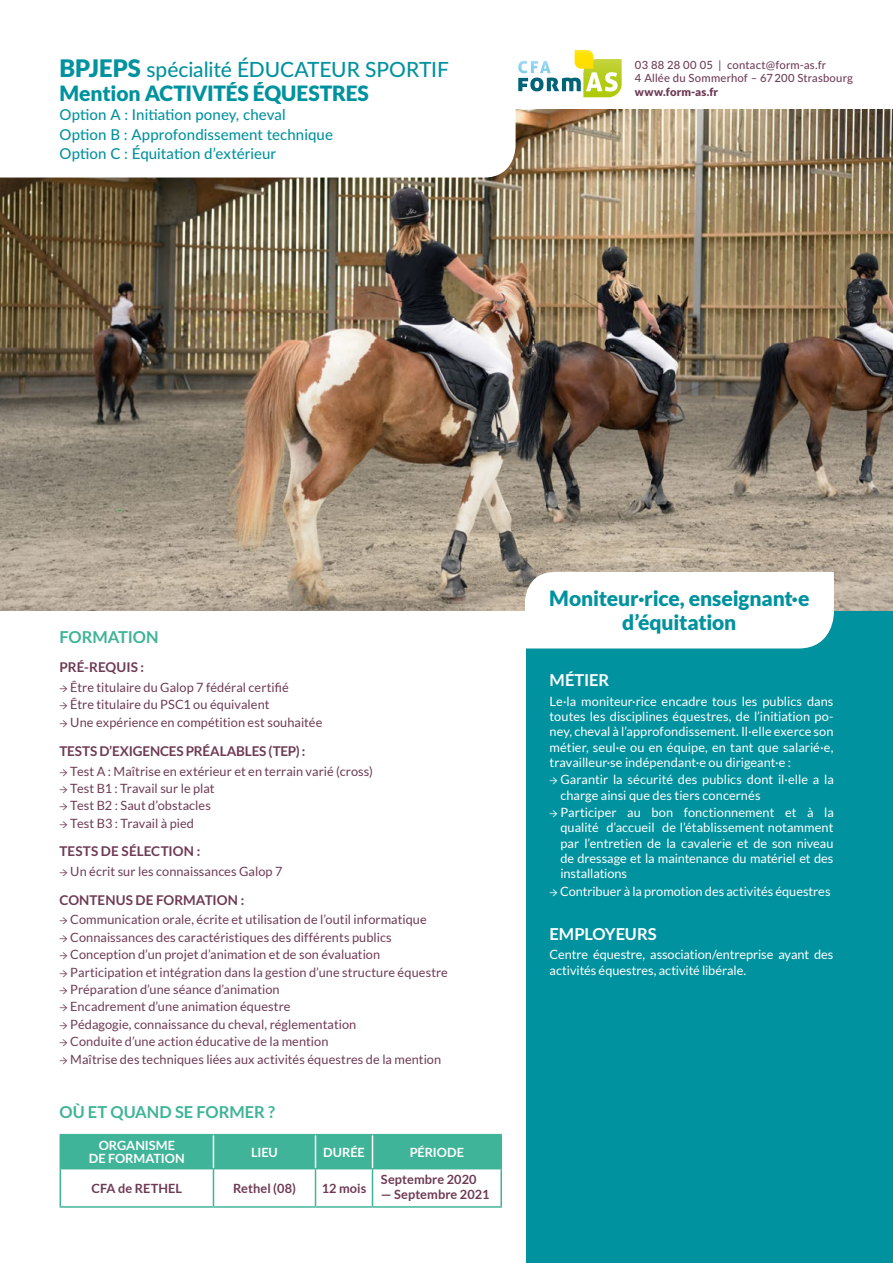
<style>
.page{position:relative;width:893px;height:1263px;background:#fff}
.page>*{position:absolute;margin:0;border:0;box-sizing:border-box;transform-origin:0 0}
.t1{font:500 21px/24px "Lato";letter-spacing:-.005em;color:#00929e}
.t2{font:900 21px/24px "Lato";letter-spacing:-.01em;color:#00929e;text-align:center}
.t3{font:700 16.5px "Lato";color:#3fb498}
.t4{font:700 16.5px "Lato";letter-spacing:.005em;color:#fff}
.t5{font:500 15px/19.5px "Lato";letter-spacing:.005em;color:#00929e}
.t6{font:700 13.5px "Lato";color:#6e3a54}
.t7{font:12.75px "Lato";letter-spacing:.005em;color:#6e3a54}
.t8{font:12.75px/15.3px "Lato";color:#fff;text-align:justify}
.t9{font:700 12.75px "Lato";letter-spacing:.005em;color:#6e3a54}
.t10{font:700 12.75px/13.2px "Lato";color:#fff}
.t11{font:500 11.25px/13.5px "Lato";letter-spacing:.02em;color:#6e3a54}
.t12{font:900 11.25px "Lato";letter-spacing:.015em;color:#6e3a54}
.s1{font-weight:900;font-size:24px}
.s2{font-weight:900}
.s3{font-family:"Minion Pro"}
</style>
<div class="page">
<div style="left:526px;top:481px;width:367px;height:782px;background:#00929e"></div>
<img style="left:0;top:109px;width:893px;height:501px">
<div style="left:523px;top:570px;width:312px;height:79px;background:#fff"></div>
<svg style="left:0;top:109px;width:516px;height:69px"></svg>
<div style="left:61px;top:1135px;width:439px;height:33px;background:#3fb498"></div>
<hr style="left:60px;top:1134px;width:153px;height:1px;background:#3fb498">
<hr style="left:60px;top:1135px;width:1px;height:33px;background:#3fb498">
<hr style="left:213px;top:1134px;width:102px;height:1px;background:#3fb498">
<hr style="left:315px;top:1134px;width:57px;height:1px;background:#3fb498">
<hr style="left:372px;top:1134px;width:130px;height:1px;background:#3fb498">
<hr style="left:500px;top:1135px;width:2px;height:33px;background:#3fb498">
<hr style="left:60px;top:1169px;width:1px;height:37px;background:#3fb498">
<hr style="left:213px;top:1169px;width:1px;height:37px;background:#3fb498">
<hr style="left:315px;top:1169px;width:1px;height:37px;background:#3fb498">
<hr style="left:372px;top:1169px;width:1px;height:37px;background:#3fb498">
<hr style="left:500px;top:1169px;width:2px;height:37px;background:#3fb498">
<hr style="left:213px;top:1135px;width:1px;height:33px;background:#fff">
<hr style="left:315px;top:1135px;width:1px;height:33px;background:#fff">
<hr style="left:372px;top:1135px;width:1px;height:33px;background:#fff">
<hr style="left:60px;top:1168px;width:153px;height:1px;background:#3fb498">
<hr style="left:213px;top:1168px;width:102px;height:1px;background:#3fb498">
<hr style="left:315px;top:1168px;width:57px;height:1px;background:#3fb498">
<hr style="left:372px;top:1168px;width:130px;height:1px;background:#3fb498">
<hr style="left:60px;top:1206px;width:153px;height:2px;background:#3fb498">
<hr style="left:213px;top:1206px;width:102px;height:2px;background:#3fb498">
<hr style="left:315px;top:1206px;width:57px;height:2px;background:#3fb498">
<hr style="left:372px;top:1206px;width:130px;height:2px;background:#3fb498">
<svg style="left:518px;top:50px;width:104px;height:47px"></svg>
<h1 class="t1" style="left:60px;top:56px;width:391px"><span class="s1">BPJEPS</span> spécialité ÉDUCATEUR SPORTIF<br><span class="s2">Mention ACTIVITÉS ÉQUESTRES</span></h1>
<p class="t5" style="left:60px;top:104px;width:275px">Option A : Initiation poney, cheval<br>Option B : Approfondissement technique<br>Option C : Équitation d’extérieur</p>
<p class="t11" style="left:635px;top:57px;width:219px">03 88 28 00 05 | contact@form-as.fr<br>4 Allée du Sommerhof – 67 200 Strasbourg</p>
<p class="t12" style="left:635px;top:85px;width:85px">www.form-as.fr</p>
<p class="t3" style="left:60px;top:628px;width:101px">FORMATION</p>
<p class="t6" style="left:60px;top:660px;width:86px">PRÉ-REQUIS :</p>
<p class="t7" style="left:60px;top:680px;width:231px"><span class="s3">→</span> Être titulaire du Galop 7 fédéral certifié</p>
<p class="t7" style="left:60px;top:698px;width:211px"><span class="s3">→</span> Être titulaire du PSC1 ou équivalent</p>
<p class="t7" style="left:60px;top:715px;width:264px"><span class="s3">→</span> Une expérience en compétition est souhaitée</p>
<p class="t6" style="left:60px;top:743px;width:247px">TESTS D’EXIGENCES PRÉALABLES (TEP) :</p>
<p class="t7" style="left:60px;top:764px;width:315px"><span class="s3">→</span> Test A : Maîtrise en extérieur et en terrain varié (cross)</p>
<p class="t7" style="left:60px;top:781px;width:157px"><span class="s3">→</span> Test B1 : Travail sur le plat</p>
<p class="t7" style="left:60px;top:799px;width:153px"><span class="s3">→</span> Test B2 : Saut d’obstacles</p>
<p class="t7" style="left:60px;top:816px;width:136px"><span class="s3">→</span> Test B3 : Travail à pied</p>
<p class="t6" style="left:60px;top:843px;width:142px">TESTS DE SÉLECTION :</p>
<p class="t7" style="left:60px;top:864px;width:224px"><span class="s3">→</span> Un écrit sur les connaissances Galop 7</p>
<p class="t6" style="left:60px;top:892px;width:186px">CONTENUS DE FORMATION :</p>
<p class="t7" style="left:60px;top:912px;width:369px"><span class="s3">→</span> Communication orale, écrite et utilisation de l’outil informatique</p>
<p class="t7" style="left:60px;top:930px;width:334px"><span class="s3">→</span> Connaissances des caractéristiques des différents publics</p>
<p class="t7" style="left:60px;top:947px;width:322px"><span class="s3">→</span> Conception d’un projet d’animation et de son évaluation</p>
<p class="t7" style="left:60px;top:965px;width:390px"><span class="s3">→</span> Participation et intégration dans la gestion d’une structure équestre</p>
<p class="t7" style="left:60px;top:982px;width:222px"><span class="s3">→</span> Préparation d’une séance d’animation</p>
<p class="t7" style="left:60px;top:1000px;width:232px"><span class="s3">→</span> Encadrement d’une animation équestre</p>
<p class="t7" style="left:60px;top:1017px;width:298px"><span class="s3">→</span> Pédagogie, connaissance du cheval, réglementation</p>
<p class="t7" style="left:60px;top:1034px;width:270px"><span class="s3">→</span> Conduite d’une action éducative de la mention</p>
<p class="t7" style="left:60px;top:1052px;width:383px"><span class="s3">→</span> Maîtrise des techniques liées aux activités équestres de la mention</p>
<p class="t3" style="left:60px;top:1103px;width:150px">OÙ ET QUAN D SE FORM</p>
<p class="t3" style="left:245px;top:1103px;width:32px">ER ?</p>
<p class="t10" style="left:89px;top:1139px;width:88px;text-indent:10px">ORGANISME<br>DE FORMATION</p>
<p class="t10" style="left:251px;top:1145px;width:28px">LI EU</p>
<p class="t10" style="left:323px;top:1145px;width:43px">DURÉE</p>
<p class="t10" style="left:410px;top:1145px;width:56px">PÉRIODE</p>
<p class="t9" style="left:92px;top:1181px;width:85px">CFA DE RETHEL</p>
<p class="t9" style="left:233px;top:1181px;width:64px">RETHEL (08)</p>
<p class="t9" style="left:322px;top:1181px;width:46px">12 MOIS</p>
<p class="t9" style="left:381px;top:1171px;width:97px">SEPTEMBRE 2020</p>
<p class="t9" style="left:381px;top:1187px;width:110px">— SEPTEMBRE 2021</p>
<h1 class="t2" style="left:549px;top:586px;width:262px">Moniteur·rice, enseignant·e d’équitation</h1>
<p class="t4" style="left:550px;top:671px;width:57px">MÉTIER</p>
<p class="t8" style="left:550px;top:693px;width:285px">Le·la moniteur·rice encadre tous les publics dans toutes les disciplines équestres, de l’initiation po&shy;ney, cheval à l’approfondissement. Il·elle exerce son métier, seul·e ou en équipe, en tant que salarié·e, travailleur·se indépendant·e ou dirigeant·e :</p>
<p class="t8" style="left:560px;top:772px;width:275px;text-indent:-11px"><span class="s3">→</span> Garantir la sécurité des publics dont il·elle a la charge ainsi que des tiers concernés</p>
<p class="t8" style="left:560px;top:805px;width:275px;text-indent:-11px"><span class="s3">→</span> Participer au bon fonctionnement et à la qualité d’accueil de l’établissement notamment par l’entretien de la cavalerie et de son niveau de dressage et la maintenance du matériel et des installations</p>
<p class="t8" style="left:550px;top:883px;width:282px"><span class="s3">→</span> Contribuer à la promotion des activités équestres</p>
<p class="t4" style="left:550px;top:924px;width:109px">EM PLOYEURS</p>
<p class="t8" style="left:550px;top:947px;width:285px">Centre équestre, association/entreprise ayant des activités équestres, activité libérale.</p>
</div>
